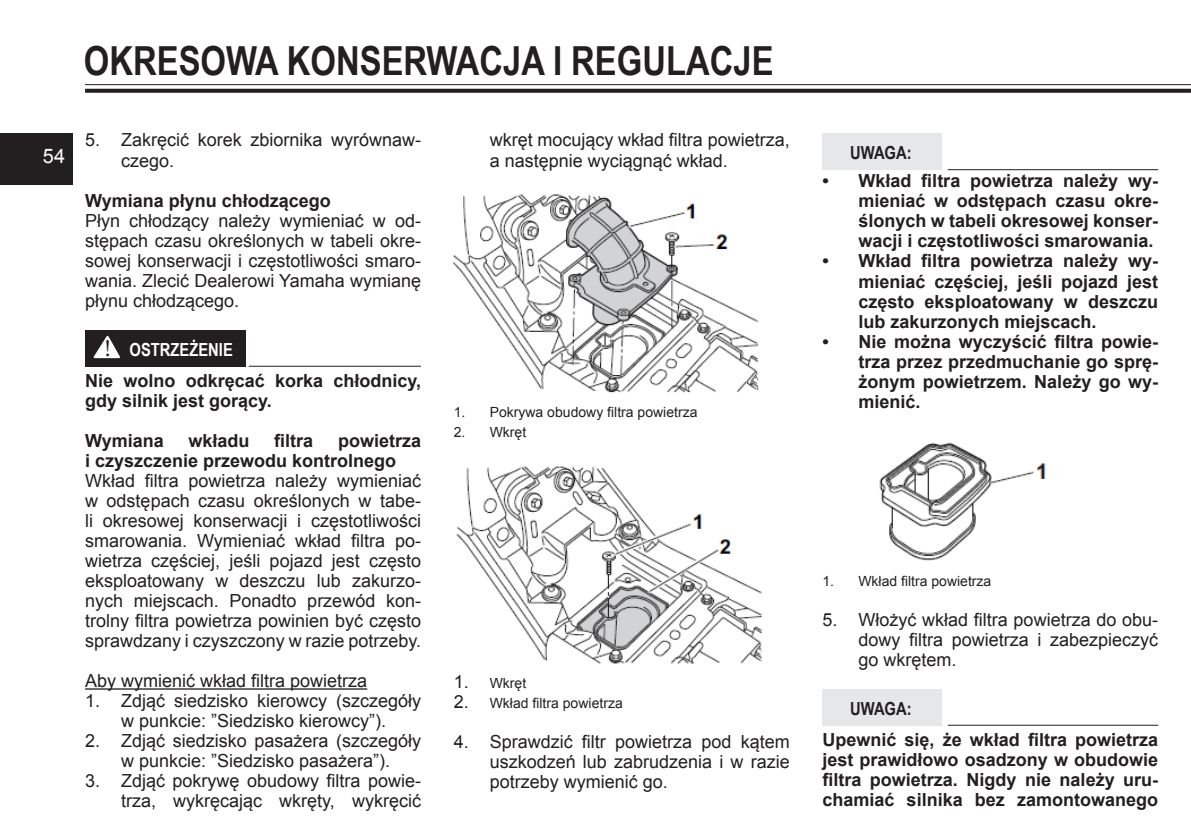
<style>
.page{position:relative;width:1191px;height:840px;background:#fff}
.page>*{position:absolute;margin:0;border:0;box-sizing:border-box;transform-origin:0 0}
.t1{font:700 40px "Arial Narrow";color:#231f20}
.t2{font:24px "Minion Pro";color:#231f20}
.t3{font:20px "Arial";color:#fff}
.arial_9_10pt{font:18px/20px "Arial";color:#231f20;text-align:justify}
.arial_9_10pt-2{font:700 18px/20px "Arial";color:#231f20;text-align:justify}
.t4{font:700 18px "Arial Narrow";color:#231f20}
.t5{font:700 18px "Arial Narrow";color:#fff}
.t6{font:14px "Arial";color:#231f20}
.s1{font-size:18px}
</style>
<div class="page">
<svg style="left:85px;top:89px;width:1106px;height:4px;background:#302c2d"></svg>
<hr style="left:85px;top:84px;width:1106px;height:1px;background:#231f20">
<div style="left:0;top:133px;width:73px;height:51px;background:#231f20"></div>
<hr style="left:85px;top:688px;width:282px;height:1px;background:#231f20">
<hr style="left:249px;top:365px;width:172px;height:1px;background:#231f20">
<div style="left:85px;top:330px;width:160px;height:36px;background:#231f20"></div>
<svg style="left:93px;top:335px;width:27px;height:24px"></svg>
<img style="left:454px;top:194px;width:305px;height:199px">
<img style="left:456px;top:466px;width:306px;height:198px">
<div style="left:822px;top:133px;width:120px;height:37px;background:#e6e7e9"></div>
<hr style="left:947px;top:169px;width:211px;height:1px;background:#231f20">
<img style="left:879px;top:442px;width:167px;height:119px">
<div style="left:822px;top:688px;width:120px;height:36px;background:#e6e7e9"></div>
<hr style="left:947px;top:724px;width:211px;height:1px;background:#231f20">
<p class="t1" style="left:84px;top:30px;width:691px">OKRESOWA KONSERWACJA I REGULACJE</p>
<p class="t3" style="left:43px;top:143px;width:24px">54</p>
<p class="arial_9_10pt" style="left:121px;top:130px;width:301px;text-indent:-36px">5. Zakręcić korek zbiornika wyrównaw&shy;czego.</p>
<p class="arial_9_10pt-2" style="left:85px;top:191px;width:247px">Wymiana płynu chłodzącego</p>
<p class="arial_9_10pt" style="left:85px;top:210px;width:337px">Płyn chłodzący należy wymieniać w od&shy;stępach czasu określonych w tabeli okre&shy;sowej konserwacji i częstotliwości smaro&shy;wania. Zlecić Dealerowi Yamaha wymianę płynu chłodzącego.</p>
<p class="t2" style="left:104px;top:332px;width:8px">!</p>
<p class="t5" style="left:130px;top:335px;width:105px">OSTRZEŻENIE</p>
<p class="arial_9_10pt-2" style="left:85px;top:371px;width:337px">Nie wolno odkręcać korka chłodnicy, gdy silnik jest gorący.</p>
<p class="arial_9_10pt-2" style="left:85px;top:431px;width:80px">Wymiana</p>
<p class="arial_9_10pt-2" style="left:188px;top:431px;width:63px">wkładu</p>
<p class="arial_9_10pt-2" style="left:274px;top:431px;width:41px">filtra</p>
<p class="arial_9_10pt-2" style="left:85px;top:431px;width:337px;text-indent:253px">powietrza i czyszczenie przewodu kontrolnego</p>
<p class="arial_9_10pt" style="left:85px;top:470px;width:337px">Wkład filtra powietrza należy wymieniać w odstępach czasu określonych w tabe&shy;li okresowej konserwacji i częstotliwości smarowania. Wymieniać wkład filtra po&shy;wietrza częściej, jeśli pojazd jest często eksploatowany w deszczu lub zakurzo&shy;nych miejscach. Ponadto przewód kon&shy;trolny filtra powietrza powinien być często sprawdzany i czyszczony w razie potrzeby.</p>
<p class="arial_9_10pt" style="left:85px;top:670px;width:284px">Aby wymienić wkład filtra powietrza</p>
<p class="arial_9_10pt" style="left:85px;top:690px;width:337px;text-align:center">1. Zdjąć siedzisko kierowcy (szczegóły w punkcie: ”Siedzisko kierowcy”).</p>
<p class="arial_9_10pt" style="left:85px;top:730px;width:337px;text-align:center">2. Zdjąć siedzisko pasażera (szczegóły w punkcie: ”Siedzisko pasażera”).</p>
<p class="arial_9_10pt" style="left:85px;top:770px;width:337px;text-align:right">3. Zdjąć pokrywę obudowy filtra powie&shy;trza, wykręcając wkręty, wykręcić</p>
<p class="arial_9_10pt" style="left:490px;top:130px;width:301px">wkręt mocujący wkład filtra powietrza, a następnie wyciągnąć wkład.</p>
<p class="t6" style="left:454px;top:403px;width:245px">1. Pokrywa obudowy filtra powietrza</p>
<p class="t6" style="left:454px;top:423px;width:74px">2. Wkręt</p>
<p class="t6" style="left:454px;top:673px;width:74px"><span class="s1">1.</span> Wkręt</p>
<p class="t6" style="left:454px;top:693px;width:171px"><span class="s1">2.</span> Wkład filtra powietrza</p>
<p class="arial_9_10pt" style="left:490px;top:731px;width:301px;text-indent:-36px">4. Sprawdzić filtr powietrza pod kątem uszkodzeń lub zabrudzenia i w razie potrzeby wymienić go.</p>
<p class="t4" style="left:850px;top:139px;width:63px">UWAGA:</p>
<p class="arial_9_10pt-2" style="left:858px;top:171px;width:301px;text-indent:-36px">• Wkład filtra powietrza należy wy&shy;mieniać w odstępach czasu okre&shy;ślonych w tabeli okresowej konser&shy;wacji i częstotliwości smarowania.</p>
<p class="arial_9_10pt-2" style="left:858px;top:251px;width:301px;text-indent:-36px">• Wkład filtra powietrza należy wy&shy;mieniać częściej, jeśli pojazd jest często eksploatowany w deszczu lub zakurzonych miejscach.</p>
<p class="arial_9_10pt-2" style="left:858px;top:331px;width:301px;text-indent:-36px">• Nie można wyczyścić filtra powie&shy;trza przez przedmuchanie go sprę&shy;żonym powietrzem. Należy go wy&shy;mienić.</p>
<p class="t6" style="left:822px;top:571px;width:171px">1. Wkład filtra powietrza</p>
<p class="arial_9_10pt" style="left:858px;top:609px;width:301px;text-indent:-36px">5. Włożyć wkład filtra powietrza do obu&shy;dowy filtra powietrza i zabezpieczyć go wkrętem.</p>
<p class="t4" style="left:850px;top:694px;width:63px">UWAGA:</p>
<p class="arial_9_10pt-2" style="left:822px;top:729px;width:337px">Upewnić się, że wkład filtra powietrza jest prawidłowo osadzony w obudowie filtra powietrza. Nigdy nie należy uru&shy;chamiać silnika bez zamontowanego</p>
</div>
